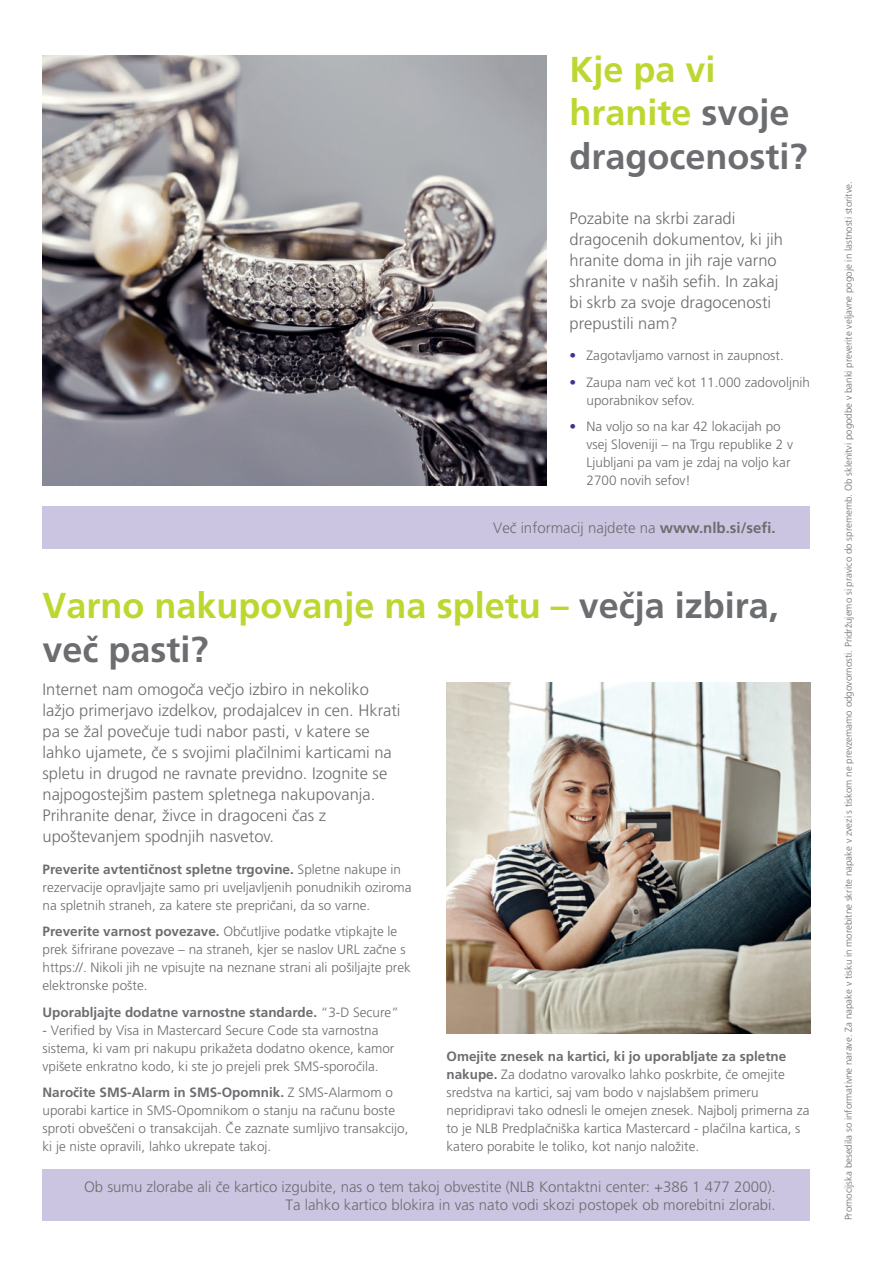
<style>
.page{position:relative;width:893px;height:1263px;background:#fff}
.page>*{position:absolute;margin:0;border:0;box-sizing:border-box;transform-origin:0 0}
.t1{font:700 36px/43.2px "Frutiger LT Std";color:#bed630}
.t2{font:700 36px/43.2px "Frutiger LT Std";color:#6c6d70}
.t3{font:300 16.5px/21px "Frutiger LT Std";color:#6c6d70}
.t4{font:300 15px/18px "Frutiger LT Std";color:#6c6d70;text-align:right}
.t5{font:300 13.5px/18px "Frutiger LT Std";color:#6c6d70}
.t6{font:700 13.5px "Frutiger LT Std";color:#6c6d70}
.t7{font:300 9.75px "Frutiger LT Std";color:#6c6d70}
.s1{color:#bed630}
.s2{color:#452f92}
.s3{font-weight:700}
.s4{color:#6c6d70}
.s5{font-weight:300}
</style>
<div class="page">
<div style="left:43px;top:506px;width:767px;height:43px;background:#ccc5e1"></div>
<div style="left:43px;top:1169px;width:767px;height:51px;background:#ccc5e1"></div>
<img style="left:43px;top:55px;width:504px;height:430px">
<img style="left:446px;top:683px;width:364px;height:351px">
<p class="t2" style="left:569px;top:48px;width:239px"><span class="s1">Kje pa vi hranite</span> svoje dragocenosti?</p>
<p class="t3" style="left:569px;top:208px;width:215px">Pozabite na skrbi zaradi dragocenih dokumentov, ki jih hranite doma in jih raje varno shranite v naših sefih. In zakaj bi skrb za svoje dragocenosti prepustili nam?</p>
<p class="t5" style="left:569px;top:346px;width:216px"><span class="s2">•</span> Zagotavljamo varnost in zaupnost.</p>
<p class="t5" style="left:586px;top:373px;width:225px;text-indent:-17px"><span class="s2">•</span> Zaupa nam več kot 11.000 zadovoljnih uporabnikov sefov.</p>
<p class="t5" style="left:586px;top:418px;width:208px;text-indent:-17px"><span class="s2">•</span> Na voljo so na kar 42 lokacijah po vsej Sloveniji – na Trgu republike 2 v<br>Ljubljani pa vam je zdaj na voljo kar<br>2700 novih sefov!</p>
<p class="t4" style="left:493px;top:519px;width:284px">Več informacij najdete na <span class="s3">www.nlb.si/sefi.</span></p>
<p class="t1" style="left:43px;top:584px;width:738px">Varno nakupovanje na spletu – <span class="s4">večja izbira, več pasti?</span></p>
<p class="t3" style="left:43px;top:679px;width:360px">Internet nam omogoča večjo izbiro in nekoliko lažjo primerjavo izdelkov, prodajalcev in cen. Hkrati pa se žal povečuje tudi nabor pasti, v katere se lahko ujamete, če s svojimi plačilnimi karticami na spletu in drugod ne ravnate previdno. Izognite se najpogostejšim pastem spletnega nakupovanja.<br>Prihranite denar, živce in dragoceni čas z upoštevanjem spodnjih nasvetov.</p>
<p class="t5" style="left:43px;top:860px;width:370px"><span class="s3">Preverite avtentičnost spletne trgovine.</span> Spletne nakupe in rezervacije opravljajte samo pri uveljavljenih ponudnikih oziroma na spletnih straneh, za katere ste prepričani, da so varne.</p>
<p class="t5" style="left:43px;top:923px;width:370px"><span class="s3">Preverite varnost povezave.</span> Občutljive podatke vtipkajte le prek šifrirane povezave – na straneh, kjer se naslov URL začne s https://. Nikoli jih ne vpisujte na neznane strani ali pošiljajte prek elektronske pošte.</p>
<p class="t6" style="left:43px;top:1004px;width:358px">Uporabljajte dodatne varnostne standarde. <span class="s5">“3-D Secure”</span></p>
<p class="t5" style="left:43px;top:1021px;width:353px">- Verified by Visa in Mastercard Secure Code sta varnostna sistema, ki vam pri nakupu prikažeta dodatno okence, kamor vpišete enkratno kodo, ki ste jo prejeli prek SMS-sporočila.</p>
<p class="t5" style="left:43px;top:1084px;width:368px"><span class="s3">Naročite SMS-Alarm in SMS-Opomnik.</span> Z SMS-Alarmom o uporabi kartice in SMS-Opomnikom o stanju na računu boste sproti obveščeni o transakcijah. Če zaznate sumljivo transakcijo, ki je niste opravili, lahko ukrepate takoj.</p>
<p class="t5" style="left:446px;top:1048px;width:365px"><span class="s3">Omejite znesek na kartici, ki jo uporabljate za spletne nakupe.</span> Za dodatno varovalko lahko poskrbite, če omejite sredstva na kartici, saj vam bodo v najslabšem primeru nepridipravi tako odnesli le omejen znesek. Najbolj primerna za to je NLB Predplačniška kartica Mastercard - plačilna kartica, s katero porabite le toliko, kot nanjo naložite.</p>
<p class="t4" style="left:84px;top:1177px;width:693px">Ob sumu zlorabe ali če kartico izgubite, nas o tem takoj obvestite (NLB Kontaktni center: +386 1 477 2000).<br>Ta lahko kartico blokira in vas nato vodi skozi postopek ob morebitni zlorabi.</p>
<p class="t7" style="left:843px;top:1220px;width:1040px;rotate:-90deg">Promocijska besedila so informativne narave. Za napake v tisku in morebitne skrite napake v zvezi s tiskom ne prevzemamo odgovornosti. Pridržujemo si pravico do sprememb. Ob sklenitvi pogodbe v banki preverite veljavne pogoje in lastnosti storitve.</p>
</div>
